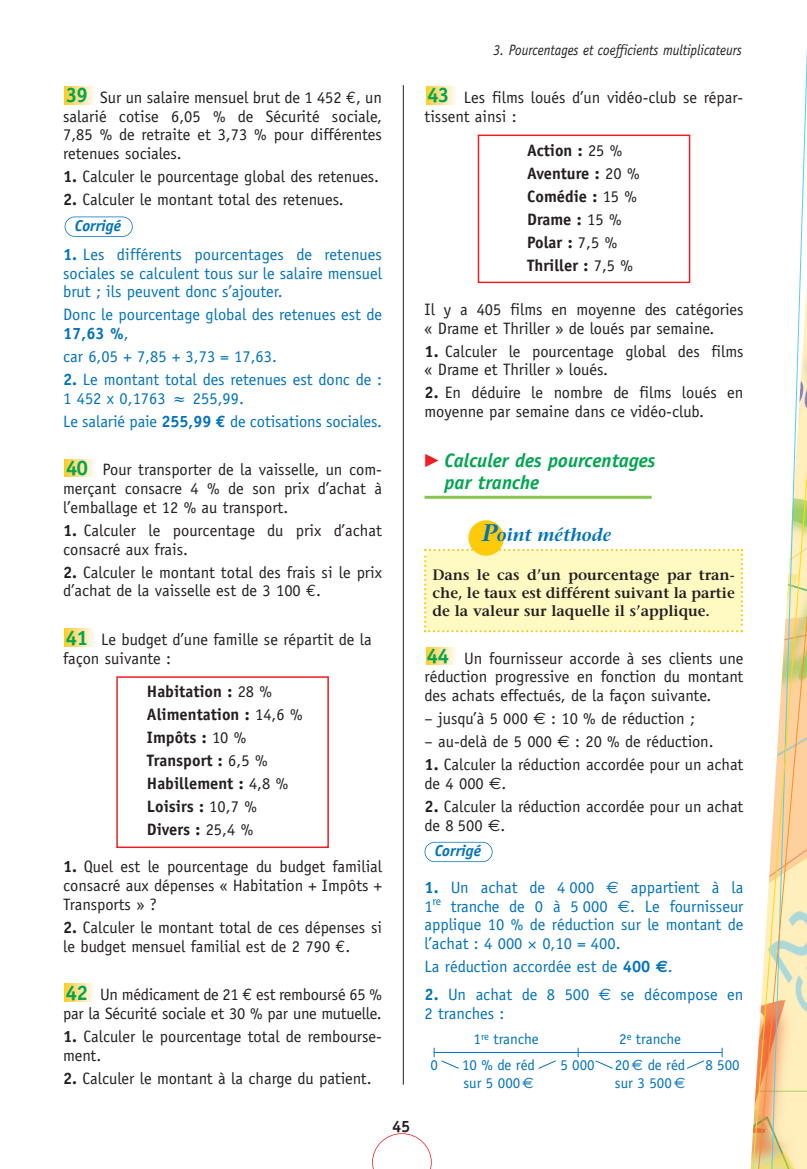
<style>
.page{position:relative;width:807px;height:1169px;background:#fff}
.page>*{position:absolute;margin:0;border:0;box-sizing:border-box;transform-origin:0 0}
.t1{font:700 21px "Officina Sans";letter-spacing:-.04em;color:#00a54f}
.t2{font:italic 700 19.5px/22.5px "Officina Sans";color:#00a54f}
.t3{font:italic 600 18px "Stone Serif";color:#0072bc}
.t4{font:16.5px/18.8px "Officina Sans";color:#231f20}
.t5{font:16.5px/18.8px "Officina Sans";color:#0072bc}
.t6{font:700 16.5px/23px "Officina Sans";color:#231f20}
.t7{font:italic 700 15.75px "Officina Sans";color:#0072bc}
.t8{font:600 15px/18px "Stone Serif";color:#231f20;text-align:justify}
.t9{font:15px/18px "Officina Sans";color:#0072bc}
.t10{font:italic 15px "Officina Sans";color:#231f20;scale:.9 1}
.s1{font-family:"Euro Mono"}
.s2{font-weight:700}
.s3{font-family:"Math Technical P03"}
.s4{font-family:"Euro Mono";font-weight:700}
.s5{font-weight:400}
.s6{font-family:"Mathematical Pi Six";font-weight:400;font-style:normal;font-size:18px;color:#ee1d23}
.s7{font-size:24px}
.s8{font-family:"Euro Sans"}
.s9{font-family:"Euro Sans";font-weight:700}
</style>
<div class="page">
<hr style="left:403px;top:85px;width:1px;height:999px;background:#231f20">
<svg style="left:372px;top:1133px;width:60px;height:35px"></svg>
<svg style="left:750px;top:53px;width:57px;height:1115px"></svg>
<hr style="left:425px;top:496px;width:227px;height:3px;background:#89c650">
<hr style="left:434px;top:1052px;width:288px;height:1px;background:#0072bc">
<svg style="left:595px;top:1060px;width:18px;height:9px"></svg>
<svg style="left:538px;top:1060px;width:18px;height:9px"></svg>
<svg style="left:687px;top:1060px;width:18px;height:9px"></svg>
<svg style="left:441px;top:1060px;width:18px;height:9px"></svg>
<div style="left:425px;top:842px;width:68px;height:20px;border:2px solid #0072bc;border-radius:10px"></div>
<svg style="left:426px;top:647px;width:29px;height:18px"></svg>
<div style="left:478px;top:134px;width:212px;height:149px;border:2px solid #ee1d23"></div>
<svg style="left:426px;top:87px;width:29px;height:17px"></svg>
<svg style="left:65px;top:983px;width:29px;height:18px"></svg>
<div style="left:116px;top:676px;width:213px;height:172px;border:2px solid #ee1d23"></div>
<svg style="left:65px;top:628px;width:29px;height:18px"></svg>
<svg style="left:65px;top:459px;width:29px;height:18px"></svg>
<div style="left:65px;top:216px;width:68px;height:21px;border:2px solid #0072bc;border-radius:10px"></div>
<svg style="left:65px;top:87px;width:29px;height:17px"></svg>
<div style="left:424px;top:549px;width:319px;height:83px;background:#fffac1"></div>
<div style="left:468px;top:520px;width:36px;height:36px;background:#feca0a;border-radius:50%"></div>
<p class="t1" style="left:66px;top:87px;width:24px">39</p>
<p class="t4" style="left:63px;top:89px;width:320px;text-align:justify;text-indent:37px">Sur un salaire mensuel brut de 1 452 <span class="s1">€</span>, un salarié cotise 6,05 % de Sécurité sociale, 7,85 % de retraite et 3,73 % pour différentes retenues sociales.</p>
<p class="t4" style="left:63px;top:169px;width:317px"><span class="s2">1.</span> Calculer le pourcentage global des retenues.</p>
<p class="t4" style="left:63px;top:192px;width:282px"><span class="s2">2.</span> Calculer le montant total des retenues.</p>
<p class="t7" style="left:75px;top:219px;width:48px">Corrigé</p>
<p class="t5" style="left:63px;top:246px;width:320px;text-align:justify"><span class="s2">1.</span> Les différents pourcentages de retenues sociales se calculent tous sur le salaire mensuel brut ; ils peuvent donc s’ajouter.</p>
<p class="t5" style="left:63px;top:307px;width:320px">Donc le pourcentage global des retenues est de<br><span class="s2">17,63 %</span>,</p>
<p class="t5" style="left:63px;top:348px;width:215px">car 6,05 + 7,85 + 3,73 = 17,63.</p>
<p class="t5" style="left:63px;top:371px;width:320px"><span class="s2">2.</span> Le montant total des retenues est donc de :<br>1 452 x 0,1763 <span class="s3">;</span> 255,99.</p>
<p class="t5" style="left:63px;top:413px;width:320px">Le salarié paie <span class="s2">255,99</span> <span class="s4">€</span> de cotisations sociales.</p>
<p class="t4" style="left:63px;top:462px;width:320px;text-align:justify;text-indent:39px">Pour transporter de la vaisselle, un com&shy;merçant consacre 4 % de son prix d’achat à l’emballage et 12 % au transport.</p>
<p class="t4" style="left:63px;top:522px;width:320px"><span class="s2">1.</span> Calculer le pourcentage du prix d’achat consacré aux frais.</p>
<p class="t4" style="left:63px;top:564px;width:320px"><span class="s2">2.</span> Calculer le montant total des frais si le prix d’achat de la vaisselle est de 3 100 <span class="s1">€</span>.</p>
<p class="t4" style="left:63px;top:631px;width:310px;text-indent:38px">Le budget d’une famille se répartit de la façon suivante :</p>
<p class="t1" style="left:66px;top:459px;width:24px">40</p>
<p class="t1" style="left:66px;top:629px;width:24px">41</p>
<p class="t6" style="left:147px;top:681px;width:157px">Habitation : <span class="s5">28 %<br></span>Alimentation : <span class="s5">14,6 %<br></span>Impôts : <span class="s5">10 %<br></span>Transport : <span class="s5">6,5 %<br></span>Habillement : <span class="s5">4,8 %<br></span>Loisirs : <span class="s5">10,7 %<br></span>Divers : <span class="s5">25,4 %</span></p>
<p class="t4" style="left:63px;top:858px;width:320px;text-align:justify"><span class="s2">1.</span> Quel est le pourcentage du budget familial consacré aux dépenses « Habitation + Impôts + Transports » ?</p>
<p class="t4" style="left:63px;top:919px;width:320px"><span class="s2">2.</span> Calculer le montant total de ces dépenses si le budget mensuel familial est de 2 790 <span class="s1">€</span>.</p>
<p class="t4" style="left:63px;top:986px;width:320px;text-align:right">Un médicament de 21 <span class="s1">€</span> est remboursé 65 %<br>par la Sécurité sociale et 30 % par une mutuelle.</p>
<p class="t4" style="left:63px;top:1028px;width:320px"><span class="s2">1.</span> Calculer le pourcentage total de rembourse&shy;ment.</p>
<p class="t4" style="left:63px;top:1070px;width:310px"><span class="s2">2.</span> Calculer le montant à la charge du patient.</p>
<p class="t1" style="left:66px;top:984px;width:24px">42</p>
<p class="t6" style="left:392px;top:1116px;width:20px">45</p>
<p class="t10" style="left:494px;top:44px;width:278px">3. Pourcentages et coefficients multiplicateurs</p>
<p class="t1" style="left:427px;top:87px;width:24px">43</p>
<p class="t4" style="left:425px;top:89px;width:320px;text-indent:39px">Les films loués d’un vidéo-club se répar&shy;tissent ainsi :</p>
<p class="t6" style="left:527px;top:140px;width:114px">Action : <span class="s5">25 %<br></span>Aventure : <span class="s5">20 %<br></span>Comédie : <span class="s5">15 %<br></span>Drame : <span class="s5">15 %<br></span>Polar : <span class="s5">7,5 %<br></span>Thriller : <span class="s5">7,5 %</span></p>
<p class="t4" style="left:425px;top:301px;width:320px">Il y a 405 films en moyenne des catégories « Drame et Thriller » de loués par semaine.</p>
<p class="t4" style="left:425px;top:343px;width:320px"><span class="s2">1.</span> Calculer le pourcentage global des films « Drame et Thriller » loués.</p>
<p class="t4" style="left:425px;top:385px;width:320px"><span class="s2">2.</span> En déduire le nombre de films loués en moyenne par semaine dans ce vidéo-club.</p>
<p class="t2" style="left:444px;top:450px;width:212px;text-indent:-20px"><span class="s6">-</span> Calculer des pourcentages par tranche</p>
<p class="t3" style="left:482px;top:527px;width:131px"><span class="s7">P</span>oint méthode</p>
<p class="t8" style="left:432px;top:567px;width:304px">Dans le cas d’un pourcentage par tran&shy;che, le taux est différent suivant la partie de la valeur sur laquelle il s’applique.</p>
<p class="t1" style="left:427px;top:648px;width:24px">44</p>
<p class="t4" style="left:425px;top:650px;width:320px;text-align:justify;text-indent:40px">Un fournisseur accorde à ses clients une réduction progressive en fonction du montant des achats effectués, de la façon suivante.</p>
<p class="t4" style="left:425px;top:710px;width:272px">– jusqu’à 5 000 <span class="s8">€</span> : 10 % de réduction ;</p>
<p class="t4" style="left:425px;top:733px;width:291px">– au-delà de 5 000 <span class="s8">€</span> : 20 % de réduction.</p>
<p class="t4" style="left:425px;top:756px;width:320px"><span class="s2">1.</span> Calculer la réduction accordée pour un achat de 4 000 <span class="s8">€</span>.</p>
<p class="t4" style="left:425px;top:798px;width:320px"><span class="s2">2.</span> Calculer la réduction accordée pour un achat de 8 500 <span class="s8">€</span>.</p>
<p class="t7" style="left:435px;top:845px;width:48px">Corrigé</p>
<p class="t5" style="left:425px;top:879px;width:320px;text-align:justify"><span class="s2">1.</span> Un achat de 4 000 <span class="s8">€</span> appartient à la 1<sup>re</sup> tranche de 0 à 5 000 <span class="s8">€</span>. Le fournisseur applique 10 % de réduction sur le montant de l’achat : 4 000 0,10 = 400.</p>
<p class="t5" style="left:425px;top:958px;width:250px">La réduction accordée est de <span class="s2">400</span> <span class="s9">€</span>.</p>
<p class="t5" style="left:425px;top:986px;width:320px"><span class="s2">2.</span> Un achat de 8 500 <span class="s8">€</span> se décompose en<br>2 tranches :</p>
<p class="t9" style="left:474px;top:1031px;width:66px">1<sup>re</sup> tranche</p>
<p class="t9" style="left:619px;top:1031px;width:63px">2<sup>e</sup> tranche</p>
<p class="t9" style="left:430px;top:1057px;width:9px">0</p>
<p class="t9" style="left:560px;top:1057px;width:36px">5 000</p>
<p class="t9" style="left:705px;top:1057px;width:36px">8 500</p>
<p class="t9" style="left:462px;top:1057px;width:75px">10 % de réd sur 5 000<span class="s8">€</span></p>
<p class="t9" style="left:615px;top:1057px;width:72px">20<span class="s8">€</span> de réd sur 3 500<span class="s8">€</span></p>
</div>
